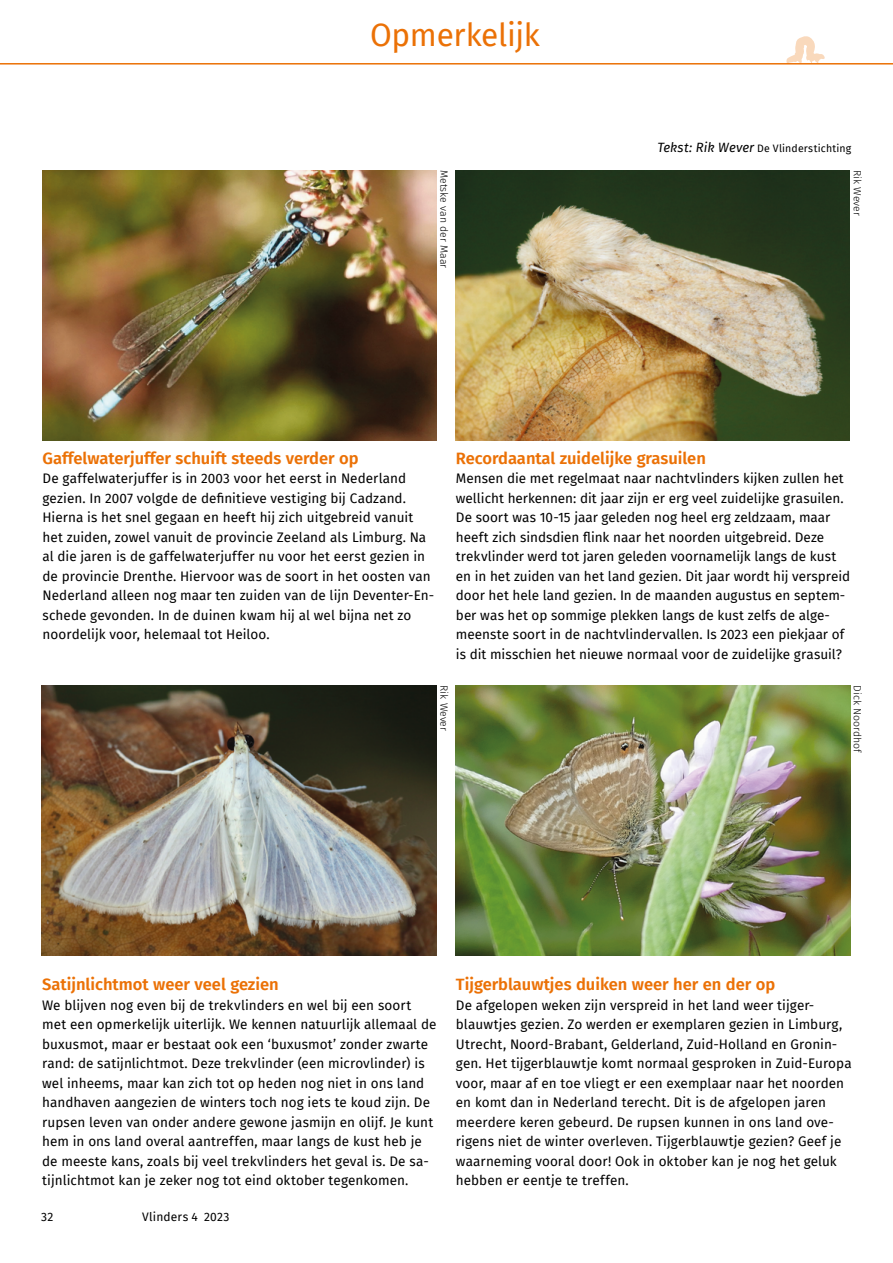
<style>
.page{position:relative;width:893px;height:1263px;background:#fff}
.page>*{position:absolute;margin:0;border:0;box-sizing:border-box;transform-origin:0 0}
.t1{font:31.5px "Fira Sans";letter-spacing:-.01em;color:#eb7106}
.t2{font:600 16.5px "Fira Sans";color:#eb7106}
.t3{font:13.5px/19.5px "Fira Sans";letter-spacing:.005em;color:#000}
.t4{font:12px "Fira Sans";letter-spacing:.015em;color:#000}
.t5{font:300 10.5px "Fira Sans";color:#000}
.t6{font:10.5px "Fira Sans";letter-spacing:.015em;color:#000}
.s1{font-style:italic;font-size:13.2px}
</style>
<div class="page">
<hr style="left:0;top:63px;width:893px;height:2px;background:#eb7106">
<img style="left:42px;top:685px;width:395px;height:270px">
<img style="left:456px;top:685px;width:395px;height:270px">
<img style="left:43px;top:170px;width:394px;height:270px">
<img style="left:455px;top:170px;width:395px;height:270px">
<svg style="left:786px;top:36px;width:39px;height:27px"></svg>
<h1 class="t1" style="left:370px;top:12px;width:171px">Opmerkelijk</h1>
<p class="t6" style="left:657px;top:140px;width:195px"><span class="s1">Tekst: Rik Wever</span> De Vlinderstichting</p>
<p class="t5" style="left:452px;top:170px;width:99px;rotate:90deg">Metske van der Maar</p>
<p class="t5" style="left:865px;top:170px;width:47px;rotate:90deg">Rik Wever</p>
<p class="t2" style="left:43px;top:444px;width:318px">Gaffelwaterjuffer schuift steeds verder op</p>
<p class="t3" style="left:43px;top:468px;width:393px">De gaffelwaterjuffer is in 2003 voor het eerst in Nederland gezien. In 2007 volgde de definitieve vestiging bij Cadzand.<br>Hierna is het snel gegaan en heeft hij zich uitgebreid vanuit het zuiden, zowel vanuit de provincie Zeeland als Limburg. Na al die jaren is de gaffelwaterjuffer nu voor het eerst gezien in de provincie Drenthe. Hiervoor was de soort in het oosten van Nederland alleen nog maar ten zuiden van de lijn Deventer-En&shy;schede gevonden. In de duinen kwam hij al wel bijna net zo noordelijk voor, helemaal tot Heiloo.</p>
<p class="t2" style="left:456px;top:444px;width:252px">Recordaantal zuidelijke grasuilen</p>
<p class="t3" style="left:456px;top:468px;width:396px">Mensen die met regelmaat naar nachtvlinders kijken zullen het wellicht herkennen: dit jaar zijn er erg veel zuidelijke grasuilen.<br>De soort was 10-15 jaar geleden nog heel erg zeldzaam, maar heeft zich sindsdien flink naar het noorden uitgebreid. Deze trekvlinder werd tot jaren geleden voornamelijk langs de kust en in het zuiden van het land gezien. Dit jaar wordt hij verspreid door het hele land gezien. In de maanden augustus en septem&shy;ber was het op sommige plekken langs de kust zelfs de alge&shy;meenste soort in de nachtvlindervallen. Is 2023 een piekjaar of is dit misschien het nieuwe normaal voor de zuidelijke grasuil?</p>
<p class="t5" style="left:452px;top:685px;width:47px;rotate:90deg">Rik Wever</p>
<p class="t5" style="left:865px;top:685px;width:69px;rotate:90deg">Dick Noordhof</p>
<p class="t2" style="left:42px;top:971px;width:238px">Satijnlichtmot weer veel gezien</p>
<p class="t3" style="left:42px;top:995px;width:396px">We blijven nog even bij de trekvlinders en wel bij een soort met een opmerkelijk uiterlijk. We kennen natuurlijk allemaal de buxusmot, maar er bestaat ook een ‘buxusmot’ zonder zwarte rand: de satijnlichtmot. Deze trekvlinder (een microvlinder) is wel inheems, maar kan zich tot op heden nog niet in ons land handhaven aangezien de winters toch nog iets te koud zijn. De rupsen leven van onder andere gewone jasmijn en olijf. Je kunt hem in ons land overal aantreffen, maar langs de kust heb je de meeste kans, zoals bij veel trekvlinders het geval is. De sa&shy;tijnlichtmot kan je zeker nog tot eind oktober tegenkomen.</p>
<p class="t4" style="left:41px;top:1208px;width:14px">32</p>
<p class="t4" style="left:142px;top:1208px;width:89px">Vlinders 4 2023</p>
<p class="t2" style="left:456px;top:971px;width:321px">Tijgerblauwtjes duiken weer her en der op</p>
<p class="t3" style="left:456px;top:995px;width:397px">De afgelopen weken zijn verspreid in het land weer tijger&shy;blauwtjes gezien. Zo werden er exemplaren gezien in Limburg, Utrecht, Noord-Brabant, Gelderland, Zuid-Holland en Gronin&shy;gen. Het tijgerblauwtje komt normaal gesproken in Zuid-Europa voor, maar af en toe vliegt er een exemplaar naar het noorden en komt dan in Nederland terecht. Dit is de afgelopen jaren meerdere keren gebeurd. De rupsen kunnen in ons land ove&shy;rigens niet de winter overleven. Tijgerblauwtje gezien? Geef je waarneming vooral door! Ook in oktober kan je nog het geluk hebben er eentje te treffen.</p>
</div>
